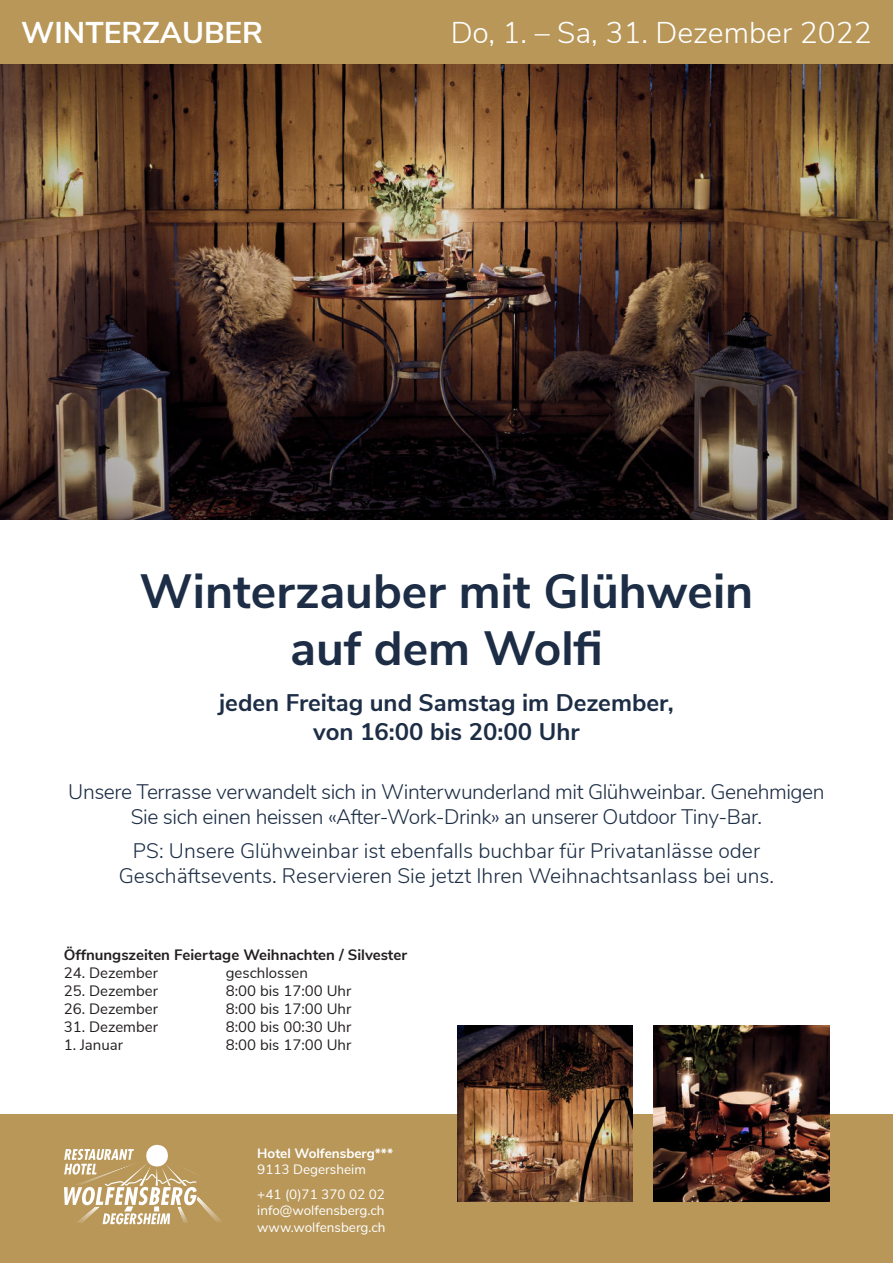
<style>
.page{position:relative;width:893px;height:1263px;background:#fff}
.page>*{position:absolute;margin:0;border:0;box-sizing:border-box;transform-origin:0 0}
.t1{font:700 48px/57.6px "Nunito Sans";color:#1c2d45;text-align:center}
.t2{font:300 30px "Nunito Sans";color:#fff}
.t3{font:700 30px "Nunito Sans";color:#fff}
.t4{font:700 24px/28.8px "Nunito Sans";color:#1c2d45;text-align:center}
.t5{font:300 21px/25.2px "Nunito Sans";letter-spacing:-.02em;color:#1c2d45;text-align:center}
.t6{font:300 21px/25.2px "Nunito Sans";color:#1c2d45;text-align:center}
.t7{font:15px "Nunito Sans";color:#231f20}
.t8{font:700 15px "Nunito Sans";color:#231f20}
.t9{font:13.5px/24.8px "Nunito Sans";color:#fff}
.t10{font:700 13.5px "Nunito Sans";color:#fff}
</style>
<div class="page">
<div style="left:0;top:0;width:893px;height:64px;background:#b89759"></div>
<div style="left:0;top:1114px;width:893px;height:148px;background:#b89759"></div>
<svg style="left:64px;top:1144px;width:158px;height:80px"></svg>
<img style="left:0;top:64px;width:893px;height:455px">
<img style="left:654px;top:1026px;width:175px;height:175px">
<img style="left:457px;top:1026px;width:175px;height:175px">
<h2 class="t3" style="left:21px;top:16px;width:243px">WINTERZAUBER</h2>
<h2 class="t2" style="left:451px;top:22px;width:423px">Do, 1. – Sa, 31. Dezember 2022</h2>
<h1 class="t1" style="left:140px;top:562px;width:615px">Winterzauber mit Glühwein auf dem Wolfi</h1>
<p class="t4" style="left:219px;top:688px;width:456px">jeden Freitag und Samstag im Dezember, von 16:00 bis 20:00 Uhr</p>
<p class="t5" style="left:68px;top:781px;width:758px">Unsere Terrasse verwandelt sich in Winterwunderland mit Glühweinbar. Genehmigen<br>Sie sich einen heissen «After-Work-Drink» an unserer Outdoor Tiny-Bar.</p>
<p class="t6" style="left:119px;top:840px;width:657px">PS: Unsere Glühweinbar ist ebenfalls buchbar für Privatanlässe oder<br>Geschäftsevents. Reservieren Sie jetzt Ihren Weihnachtsanlass bei uns.</p>
<p class="t8" style="left:64px;top:947px;width:345px">Öffnungszeiten Feiertage Weihnachten / Silvester</p>
<p class="t7" style="left:64px;top:967px;width:96px">24. Dezember</p>
<p class="t7" style="left:226px;top:967px;width:84px">geschlossen</p>
<p class="t7" style="left:64px;top:985px;width:96px">25. Dezember</p>
<p class="t7" style="left:226px;top:985px;width:127px">8:00 bis 17:00 Uhr</p>
<p class="t7" style="left:64px;top:1003px;width:96px">26. Dezember</p>
<p class="t7" style="left:226px;top:1003px;width:127px">8:00 bis 17:00 Uhr</p>
<p class="t7" style="left:64px;top:1021px;width:96px">31. Dezember</p>
<p class="t7" style="left:226px;top:1021px;width:127px">8:00 bis 00:30 Uhr</p>
<p class="t7" style="left:64px;top:1039px;width:61px">1. Januar</p>
<p class="t7" style="left:226px;top:1039px;width:127px">8:00 bis 17:00 Uhr</p>
<p class="t10" style="left:257px;top:1146px;width:137px">Hotel Wolfensberg***</p>
<p class="t9" style="left:257px;top:1158px;width:129px">9113 Degersheim +41 (0)71 370 02 02</p>
<p class="t9" style="left:257px;top:1204px;width:130px;line-height:16.2px">info@wolfensberg.ch www.wolfensberg.ch</p>
</div>
